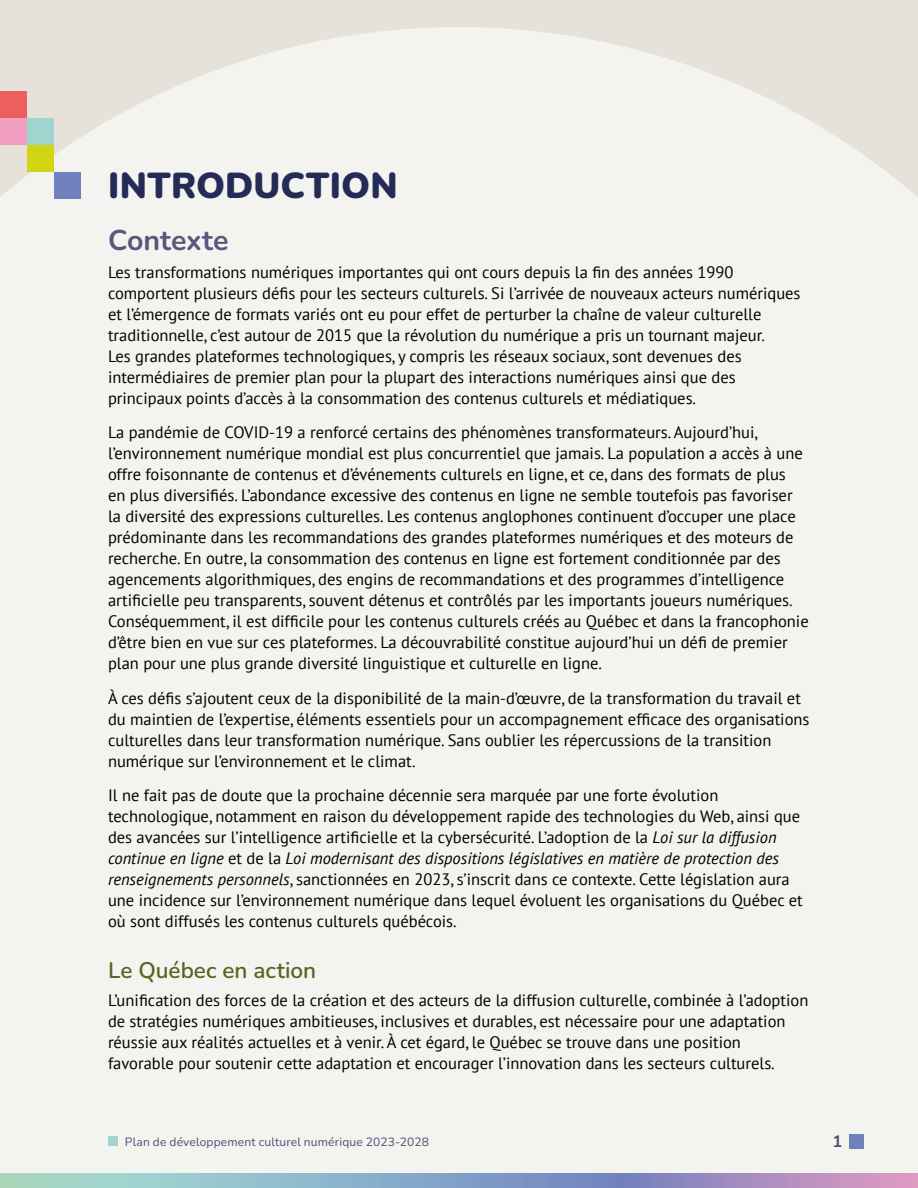
<style>
.page{position:relative;width:918px;height:1188px;background:#e6e2da}
.page>*{position:absolute;margin:0;border:0;box-sizing:border-box;transform-origin:0 0}
.t1{font:900 36px "Nunito";letter-spacing:.005em;color:#242b57}
.t2{font:700 28.5px "Nunito";color:#5a567c}
.t3{font:600 22.5px "Nunito";color:#566520}
.t4{font:16.5px/21px "PT Sans";color:#000}
.t5{font:700 16.5px "Nunito";color:#514d75}
.t6{font:12px "Nunito";letter-spacing:.015em;color:#514d75}
.s1{font-style:italic}
</style>
<div class="page">
<div style="left:0;top:27px;width:918px;height:1147px;background:#f3f3f0"></div>
<div style="left:0;top:91px;width:27px;height:27px;background:#eb5f5e"></div>
<div style="left:27px;top:118px;width:27px;height:27px;background:#a0d4cf"></div>
<div style="left:27px;top:145px;width:27px;height:27px;background:#d1d513"></div>
<div style="left:54px;top:172px;width:27px;height:27px;background:#6f80bd"></div>
<div style="left:0;top:118px;width:27px;height:27px;background:#f39fc2"></div>
<svg style="left:0;top:1174px;width:918px;height:14px;background:#98a8c5"></svg>
<div style="left:849px;top:1134px;width:15px;height:15px;background:#6f80bd"></div>
<div style="left:108px;top:1137px;width:10px;height:9px;background:#a0d4cf"></div>
<h1 class="t1" style="left:108px;top:161px;width:291px">INTRODUCTION</h1>
<h2 class="t2" style="left:108px;top:220px;width:122px">Contexte</h2>
<p class="t4" style="left:108px;top:261px;width:694px">Les transformations numériques importantes qui ont cours depuis la fin des années 1990 comportent plusieurs défis pour les secteurs culturels. Si l’arrivée de nouveaux acteurs numériques et l’émergence de formats variés ont eu pour effet de perturber la chaîne de valeur culturelle traditionnelle, c’est autour de 2015 que la révolution du numérique a pris un tournant majeur.<br>Les grandes plateformes technologiques, y compris les réseaux sociaux, sont devenues des intermédiaires de premier plan pour la plupart des interactions numériques ainsi que des principaux points d’accès à la consommation des contenus culturels et médiatiques.</p>
<p class="t4" style="left:108px;top:421px;width:702px">La pandémie de COVID-19 a renforcé certains des phénomènes transformateurs. Aujourd’hui, l’environnement numérique mondial est plus concurrentiel que jamais. La population a accès à une offre foisonnante de contenus et d’événements culturels en ligne, et ce, dans des formats de plus<br>en plus diversifiés. L’abondance excessive des contenus en ligne ne semble toutefois pas favoriser la diversité des expressions culturelles. Les contenus anglophones continuent d’occuper une place prédominante dans les recommandations des grandes plateformes numériques et des moteurs de recherche. En outre, la consommation des contenus en ligne est fortement conditionnée par des agencements algorithmiques, des engins de recommandations et des programmes d’intelligence artificielle peu transparents, souvent détenus et contrôlés par les importants joueurs numériques.<br>Conséquemment, il est difficile pour les contenus culturels créés au Québec et dans la francophonie d’être bien en vue sur ces plateformes. La découvrabilité constitue aujourd’hui un défi de premier plan pour une plus grande diversité linguistique et culturelle en ligne.</p>
<p class="t4" style="left:108px;top:687px;width:703px">À ces défis s’ajoutent ceux de la disponibilité de la main-d’œuvre, de la transformation du travail et du maintien de l’expertise, éléments essentiels pour un accompagnement efficace des organisations culturelles dans leur transformation numérique. Sans oublier les répercussions de la transition numérique sur l’environnement et le climat.</p>
<p class="t4" style="left:108px;top:785px;width:696px">Il ne fait pas de doute que la prochaine décennie sera marquée par une forte évolution technologique, notamment en raison du développement rapide des technologies du Web, ainsi que des avancées sur l’intelligence artificielle et la cybersécurité. L’adoption de la <span class="s1">Loi sur la diffusion continue en ligne</span> et de la <span class="s1">Loi modernisant des dispositions législatives en matière de protection des renseignements personnels</span>, sanctionnées en 2023, s’inscrit dans ce contexte. Cette législation aura une incidence sur l’environnement numérique dans lequel évoluent les organisations du Québec et où sont diffusés les contenus culturels québécois.</p>
<h3 class="t3" style="left:108px;top:955px;width:210px">Le Québec en action</h3>
<p class="t4" style="left:108px;top:989px;width:702px">L’unification des forces de la création et des acteurs de la diffusion culturelle, combinée à l’adoption de stratégies numériques ambitieuses, inclusives et durables, est nécessaire pour une adaptation réussie aux réalités actuelles et à venir. À cet égard, le Québec se trouve dans une position favorable pour soutenir cette adaptation et encourager l’innovation dans les secteurs culturels.</p>
<p class="t6" style="left:125px;top:1134px;width:306px">Plan de développement culturel numérique 2023-2028</p>
<p class="t5" style="left:832px;top:1130px;width:11px">1</p>
</div>
